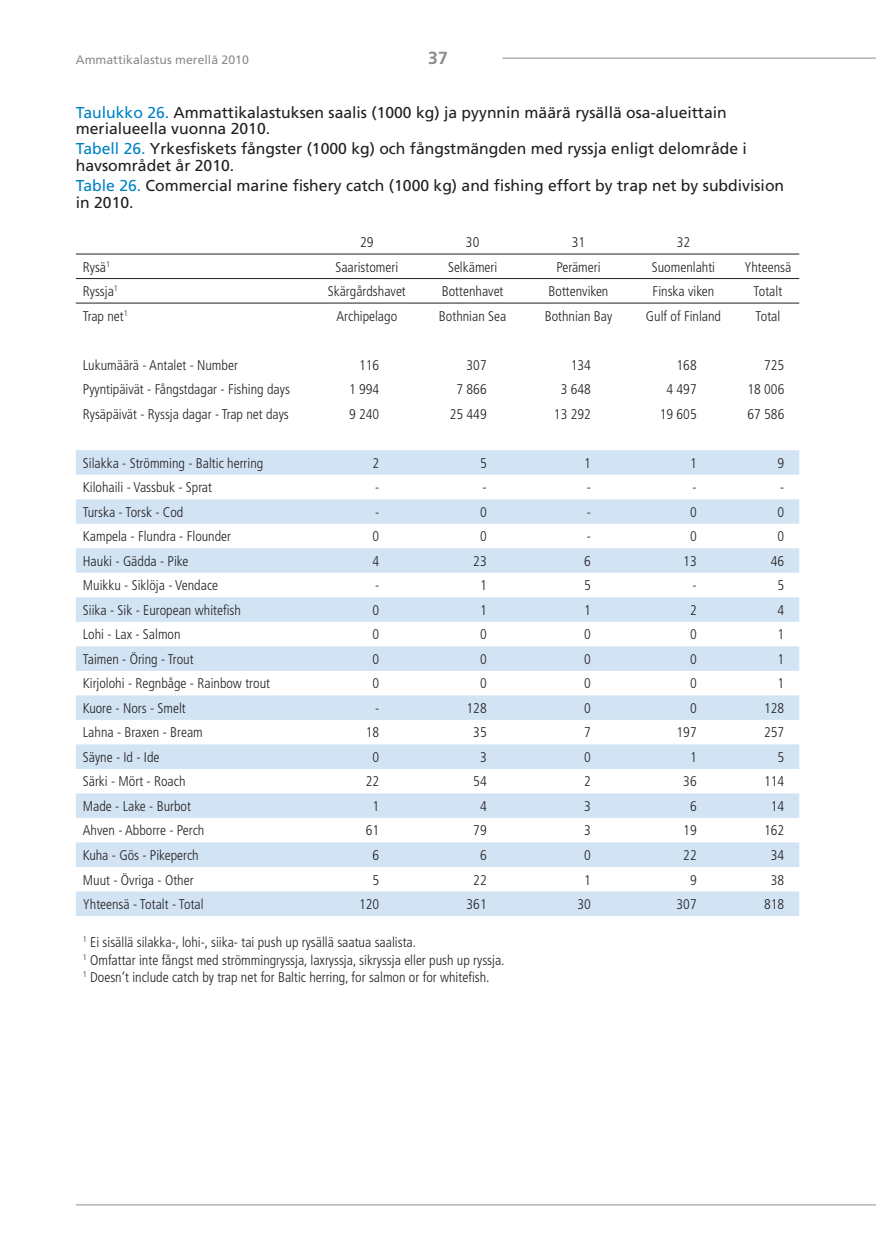
<style>
.page{position:relative;width:876px;height:1244px;background:#fff}
.page>*{position:absolute;margin:0;border:0;box-sizing:border-box;transform-origin:0 0}
.t1{font:700 17.5px "Frutiger LT Std";color:#8a8c8f}
.t2{font:15.75px/16.6px "Frutiger LT Std";color:#231f20}
.t3{font:300 condensed 14px/17.5px "Frutiger LT Std";color:#231f20}
.t4{font:12.25px "Frutiger LT Std";color:#8a8c8f}
.s1{color:#0082c5}
</style>
<div class="page">
<hr style="left:76px;top:1204px;width:800px;height:1px;background:#8a8c8f">
<hr style="left:502px;top:58px;width:374px;height:1px;background:#8a8c8f">
<svg style="left:76px;top:450px;width:723px;height:465px;fill:#d5e5f4"></svg>
<hr style="left:76px;top:253px;width:723px;height:1px;background:#231f20">
<hr style="left:76px;top:278px;width:723px;height:1px;background:#231f20">
<hr style="left:76px;top:302px;width:723px;height:1px;background:#231f20">
<p class="t4" style="left:76px;top:55px;width:174px">Ammattikalastus merellä 2010</p>
<p class="t1" style="left:428px;top:51px;width:21px">37</p>
<p class="t2" style="left:76px;top:105px;width:652px"><span class="s1">Taulukko 26.</span> Ammattikalastuksen saalis (1000 kg) ja pyynnin määrä rysällä osa-alueittain merialueella vuonna 2010.</p>
<p class="t2" style="left:76px;top:142px;width:673px"><span class="s1">Tabell 26.</span> Yrkesfiskets fångster (1000 kg) och fångstmängden med ryssja enligt delområde i havsområdet år 2010.</p>
<p class="t2" style="left:76px;top:178px;width:710px"><span class="s1">Table 26.</span> Commercial marine fishery catch (1000 kg) and fishing effort by trap net by subdivision in 2010.</p>
<p class="t3" style="left:360px;top:234px;width:15px">29</p>
<p class="t3" style="left:466px;top:234px;width:15px">30</p>
<p class="t3" style="left:572px;top:234px;width:15px">31</p>
<p class="t3" style="left:677px;top:234px;width:15px">32</p>
<p class="t3" style="left:83px;top:259px;width:29px">Rysä<sup>1</sup></p>
<p class="t3" style="left:335px;top:259px;width:64px">Saaristomeri</p>
<p class="t3" style="left:448px;top:259px;width:51px">Selkämeri</p>
<p class="t3" style="left:556px;top:259px;width:46px">Perämeri</p>
<p class="t3" style="left:652px;top:259px;width:65px">Suomenlahti</p>
<p class="t3" style="left:744px;top:259px;width:48px">Yhteensä</p>
<p class="t3" style="left:83px;top:283px;width:37px">Ryssja<sup>1</sup></p>
<p class="t3" style="left:328px;top:283px;width:80px">Skärgårdshavet</p>
<p class="t3" style="left:442px;top:283px;width:63px">Bottenhavet</p>
<p class="t3" style="left:549px;top:283px;width:61px">Bottenviken</p>
<p class="t3" style="left:653px;top:283px;width:63px">Finska viken</p>
<p class="t3" style="left:753px;top:283px;width:30px">Totalt</p>
<p class="t3" style="left:83px;top:308px;width:46px">Trap net<sup>1</sup></p>
<p class="t3" style="left:336px;top:308px;width:62px">Archipelago</p>
<p class="t3" style="left:439px;top:308px;width:69px">Bothnian Sea</p>
<p class="t3" style="left:545px;top:308px;width:69px">Bothnian Bay</p>
<p class="t3" style="left:646px;top:308px;width:77px">Gulf of Finland</p>
<p class="t3" style="left:755px;top:308px;width:26px">Total</p>
<p class="t3" style="left:83px;top:357px;width:157px">Lukumäärä - Antalet - Number</p>
<p class="t3" style="left:359px;top:357px;width:22px">116</p>
<p class="t3" style="left:467px;top:357px;width:22px">307</p>
<p class="t3" style="left:571px;top:357px;width:22px">134</p>
<p class="t3" style="left:677px;top:357px;width:22px">168</p>
<p class="t3" style="left:764px;top:357px;width:22px">725</p>
<p class="t3" style="left:83px;top:381px;width:209px">Pyyntipäivät - Fångstdagar - Fishing days</p>
<p class="t3" style="left:349px;top:381px;width:32px">1 994</p>
<p class="t3" style="left:456px;top:381px;width:32px">7 866</p>
<p class="t3" style="left:561px;top:381px;width:32px">3 648</p>
<p class="t3" style="left:666px;top:381px;width:32px">4 497</p>
<p class="t3" style="left:747px;top:381px;width:38px">18 006</p>
<p class="t3" style="left:83px;top:406px;width:208px">Rysäpäivät - Ryssja dagar - Trap net days</p>
<p class="t3" style="left:349px;top:406px;width:32px">9 240</p>
<p class="t3" style="left:450px;top:406px;width:38px">25 449</p>
<p class="t3" style="left:554px;top:406px;width:38px">13 292</p>
<p class="t3" style="left:660px;top:406px;width:38px">19 605</p>
<p class="t3" style="left:747px;top:406px;width:38px">67 586</p>
<p class="t3" style="left:83px;top:455px;width:182px">Silakka - Strömming - Baltic herring</p>
<p class="t3" style="left:373px;top:455px;width:8px">2</p>
<p class="t3" style="left:480px;top:455px;width:8px">5</p>
<p class="t3" style="left:584px;top:455px;width:8px">1</p>
<p class="t3" style="left:690px;top:455px;width:8px">1</p>
<p class="t3" style="left:778px;top:455px;width:8px">9</p>
<p class="t3" style="left:83px;top:479px;width:131px">Kilohaili - Vassbuk - Sprat</p>
<p class="t3" style="left:375px;top:479px;width:6px">-</p>
<p class="t3" style="left:483px;top:479px;width:6px">-</p>
<p class="t3" style="left:587px;top:479px;width:6px">-</p>
<p class="t3" style="left:693px;top:479px;width:6px">-</p>
<p class="t3" style="left:780px;top:479px;width:6px">-</p>
<p class="t3" style="left:83px;top:504px;width:102px">Turska - Torsk - Cod</p>
<p class="t3" style="left:375px;top:504px;width:6px">-</p>
<p class="t3" style="left:480px;top:504px;width:8px">0</p>
<p class="t3" style="left:587px;top:504px;width:6px">-</p>
<p class="t3" style="left:690px;top:504px;width:8px">0</p>
<p class="t3" style="left:778px;top:504px;width:8px">0</p>
<p class="t3" style="left:83px;top:528px;width:150px">Kampela - Flundra - Flounder</p>
<p class="t3" style="left:373px;top:528px;width:8px">0</p>
<p class="t3" style="left:480px;top:528px;width:8px">0</p>
<p class="t3" style="left:587px;top:528px;width:6px">-</p>
<p class="t3" style="left:690px;top:528px;width:8px">0</p>
<p class="t3" style="left:778px;top:528px;width:8px">0</p>
<p class="t3" style="left:83px;top:553px;width:107px">Hauki - Gädda - Pike</p>
<p class="t3" style="left:373px;top:553px;width:8px">4</p>
<p class="t3" style="left:473px;top:553px;width:15px">23</p>
<p class="t3" style="left:584px;top:553px;width:8px">6</p>
<p class="t3" style="left:683px;top:553px;width:15px">13</p>
<p class="t3" style="left:771px;top:553px;width:15px">46</p>
<p class="t3" style="left:83px;top:577px;width:137px">Muikku - Siklöja - Vendace</p>
<p class="t3" style="left:375px;top:577px;width:6px">-</p>
<p class="t3" style="left:480px;top:577px;width:8px">1</p>
<p class="t3" style="left:584px;top:577px;width:8px">5</p>
<p class="t3" style="left:693px;top:577px;width:6px">-</p>
<p class="t3" style="left:778px;top:577px;width:8px">5</p>
<p class="t3" style="left:83px;top:602px;width:160px">Siika - Sik - European whitefish</p>
<p class="t3" style="left:373px;top:602px;width:8px">0</p>
<p class="t3" style="left:480px;top:602px;width:8px">1</p>
<p class="t3" style="left:584px;top:602px;width:8px">1</p>
<p class="t3" style="left:690px;top:602px;width:8px">2</p>
<p class="t3" style="left:778px;top:602px;width:8px">4</p>
<p class="t3" style="left:83px;top:626px;width:99px">Lohi - Lax - Salmon</p>
<p class="t3" style="left:373px;top:626px;width:8px">0</p>
<p class="t3" style="left:480px;top:626px;width:8px">0</p>
<p class="t3" style="left:584px;top:626px;width:8px">0</p>
<p class="t3" style="left:690px;top:626px;width:8px">0</p>
<p class="t3" style="left:778px;top:626px;width:8px">1</p>
<p class="t3" style="left:83px;top:651px;width:112px">Taimen - Öring - Trout</p>
<p class="t3" style="left:373px;top:651px;width:8px">0</p>
<p class="t3" style="left:480px;top:651px;width:8px">0</p>
<p class="t3" style="left:584px;top:651px;width:8px">0</p>
<p class="t3" style="left:690px;top:651px;width:8px">0</p>
<p class="t3" style="left:778px;top:651px;width:8px">1</p>
<p class="t3" style="left:83px;top:675px;width:189px">Kirjolohi - Regnbåge - Rainbow trout</p>
<p class="t3" style="left:373px;top:675px;width:8px">0</p>
<p class="t3" style="left:480px;top:675px;width:8px">0</p>
<p class="t3" style="left:584px;top:675px;width:8px">0</p>
<p class="t3" style="left:690px;top:675px;width:8px">0</p>
<p class="t3" style="left:778px;top:675px;width:8px">1</p>
<p class="t3" style="left:83px;top:700px;width:104px">Kuore - Nors - Smelt</p>
<p class="t3" style="left:375px;top:700px;width:6px">-</p>
<p class="t3" style="left:467px;top:700px;width:22px">128</p>
<p class="t3" style="left:584px;top:700px;width:8px">0</p>
<p class="t3" style="left:690px;top:700px;width:8px">0</p>
<p class="t3" style="left:764px;top:700px;width:22px">128</p>
<p class="t3" style="left:83px;top:724px;width:121px">Lahna - Braxen - Bream</p>
<p class="t3" style="left:366px;top:724px;width:15px">18</p>
<p class="t3" style="left:473px;top:724px;width:15px">35</p>
<p class="t3" style="left:584px;top:724px;width:8px">7</p>
<p class="t3" style="left:677px;top:724px;width:22px">197</p>
<p class="t3" style="left:764px;top:724px;width:22px">257</p>
<p class="t3" style="left:83px;top:749px;width:78px">Säyne - Id - Ide</p>
<p class="t3" style="left:373px;top:749px;width:8px">0</p>
<p class="t3" style="left:480px;top:749px;width:8px">3</p>
<p class="t3" style="left:584px;top:749px;width:8px">0</p>
<p class="t3" style="left:690px;top:749px;width:8px">1</p>
<p class="t3" style="left:778px;top:749px;width:8px">5</p>
<p class="t3" style="left:83px;top:773px;width:104px">Särki - Mört - Roach</p>
<p class="t3" style="left:366px;top:773px;width:15px">22</p>
<p class="t3" style="left:473px;top:773px;width:15px">54</p>
<p class="t3" style="left:584px;top:773px;width:8px">2</p>
<p class="t3" style="left:683px;top:773px;width:15px">36</p>
<p class="t3" style="left:764px;top:773px;width:22px">114</p>
<p class="t3" style="left:83px;top:798px;width:110px">Made - Lake - Burbot</p>
<p class="t3" style="left:373px;top:798px;width:8px">1</p>
<p class="t3" style="left:480px;top:798px;width:8px">4</p>
<p class="t3" style="left:584px;top:798px;width:8px">3</p>
<p class="t3" style="left:690px;top:798px;width:8px">6</p>
<p class="t3" style="left:771px;top:798px;width:15px">14</p>
<p class="t3" style="left:83px;top:822px;width:123px">Ahven - Abborre - Perch</p>
<p class="t3" style="left:366px;top:822px;width:15px">61</p>
<p class="t3" style="left:473px;top:822px;width:15px">79</p>
<p class="t3" style="left:584px;top:822px;width:8px">3</p>
<p class="t3" style="left:683px;top:822px;width:15px">19</p>
<p class="t3" style="left:764px;top:822px;width:22px">162</p>
<p class="t3" style="left:83px;top:847px;width:117px">Kuha - Gös - Pikeperch</p>
<p class="t3" style="left:373px;top:847px;width:8px">6</p>
<p class="t3" style="left:480px;top:847px;width:8px">6</p>
<p class="t3" style="left:584px;top:847px;width:8px">0</p>
<p class="t3" style="left:683px;top:847px;width:15px">22</p>
<p class="t3" style="left:771px;top:847px;width:15px">34</p>
<p class="t3" style="left:83px;top:871px;width:112px">Muut - Övriga - Other</p>
<p class="t3" style="left:373px;top:871px;width:8px">5</p>
<p class="t3" style="left:473px;top:871px;width:15px">22</p>
<p class="t3" style="left:584px;top:871px;width:8px">1</p>
<p class="t3" style="left:690px;top:871px;width:8px">9</p>
<p class="t3" style="left:771px;top:871px;width:15px">38</p>
<p class="t3" style="left:83px;top:896px;width:122px">Yhteensä - Totalt - Total</p>
<p class="t3" style="left:359px;top:896px;width:22px">120</p>
<p class="t3" style="left:467px;top:896px;width:22px">361</p>
<p class="t3" style="left:577px;top:896px;width:15px">30</p>
<p class="t3" style="left:677px;top:896px;width:22px">307</p>
<p class="t3" style="left:764px;top:896px;width:22px">818</p>
<p class="t3" style="left:83px;top:934px;width:423px"><sup>1</sup> Ei sisällä silakka-, lohi-, siika- tai push up rysällä saatua saalista.<br><sup>1</sup> Omfattar inte fångst med strömmingryssja, laxryssja, sikryssja eller push up ryssja.<br><sup>1</sup> Doesn’t include catch by trap net for Baltic herring, for salmon or for whitefish.</p>
</div>
